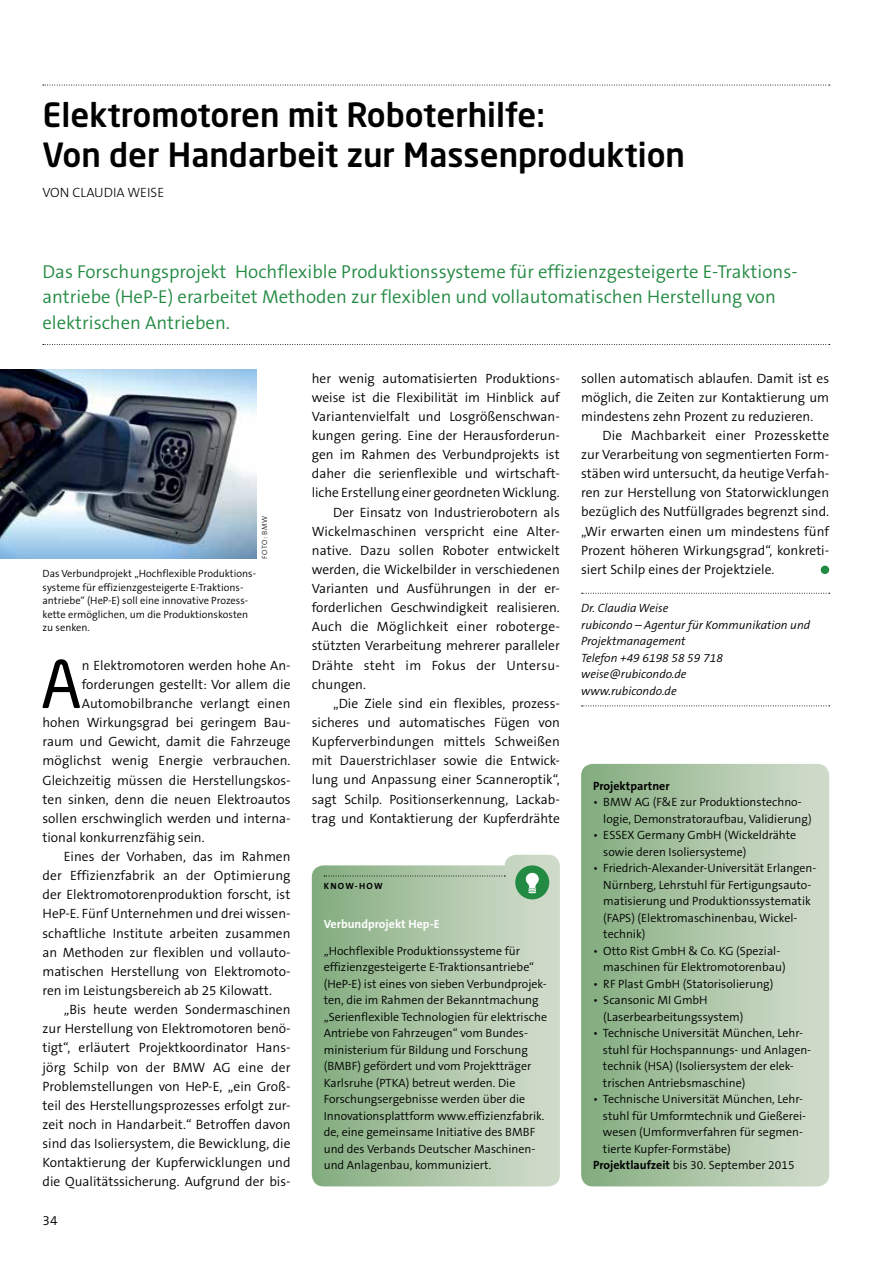
<style>
.page{position:relative;width:893px;height:1263px;background:#fff}
.page>*{position:absolute;margin:0;border:0;box-sizing:border-box;transform-origin:0 0}
.t1{font:64.95px "Neo Sans Std";color:#000}
.t2{font:500 33px/39.6px "Neo Sans Std";color:#000}
.t3{font:300 18.75px/25.5px "The Sans B4";color:#238a43}
.t4{font:300 13.5px/19.2px "The Sans B4";color:#000;text-align:justify}
.t5{font:300 13.5px "The Sans B4";letter-spacing:.02em;color:#000}
.t6{font:300 13.5px "The Sans B3";color:#000}
.t7{font:300 12px/16.5px "The Sans B4";color:#000}
.t8{font:italic 300 12px/16.5px "The Sans B4";color:#000}
.t9{font:700 12px "The Sans B7";color:#fff}
.t10{font:700 12px "The Sans B7";color:#000}
.t11{font:300 10.5px/13.5px "The Sans B4";color:#000}
.t12{font:700 9px "The Sans B7";color:#000}
.t13{font:300 7.5px "The Sans B3";color:#000}
.s1{font-family:"The Sans B7";font-weight:700}
</style>
<div class="page">
<svg style="left:43px;top:85px;width:787px;height:1px"></svg>
<svg style="left:43px;top:344px;width:787px;height:1px"></svg>
<svg style="left:312px;top:855px;width:248px;height:331px;background:#aec6a9"></svg>
<svg style="left:324px;top:876px;width:181px;height:1px"></svg>
<div style="left:515px;top:865px;width:34px;height:34px;background:#238a43;border-radius:50%"></div>
<svg style="left:526px;top:873px;width:13px;height:21px"></svg>
<svg style="left:581px;top:764px;width:248px;height:422px;background:#acc5a7"></svg>
<div style="left:821px;top:566px;width:8px;height:8px;background:#238a43;border-radius:50%"></div>
<svg style="left:581px;top:593px;width:249px;height:1px"></svg>
<svg style="left:581px;top:705px;width:249px;height:1px"></svg>
<img style="left:0;top:370px;width:256px;height:189px">
<h2 class="t2" style="left:43px;top:95px;width:644px">Elektromotoren mit Roboterhilfe:<br>Von der Handarbeit zur Massenproduktion</h2>
<p class="t6" style="left:43px;top:185px;width:39px">VON CLAUDIA</p>
<p class="t6" style="left:127px;top:185px;width:20px">WEISE</p>
<h3 class="t3" style="left:43px;top:259px;width:756px">Das Forschungsprojekt Hochflexible Produktionssysteme für effizienzgesteigerte E-Traktions&shy;antriebe (HeP-E) erarbeitet Methoden zur flexiblen und vollautomatischen Herstellung von elektrischen Antrieben.</h3>
<p class="t13" style="left:261px;top:559px;width:45px;rotate:-90deg">FOTO: B MW</p>
<p class="t11" style="left:43px;top:567px;width:215px">Das Verbundprojekt „Hochflexible Produktions&shy;systeme für effizienzgesteigerte E-Traktions&shy;antriebe“ (HeP-E) soll eine innovative Prozess&shy;kette ermöglichen, um die Produktionskosten zu senken.</p>
<h1 class="t1" style="left:41px;top:644px;width:43px">A</h1>
<p class="t4" style="left:82px;top:656px;width:210px">n Elektromotoren werden hohe An-</p>
<p class="t4" style="left:82px;top:675px;width:210px">forderungen gestellt: Vor allem die</p>
<p class="t4" style="left:82px;top:694px;width:210px">Automobilbranche verlangt einen</p>
<p class="t4" style="left:43px;top:713px;width:250px">hohen Wirkungsgrad bei geringem Bau-</p>
<p class="t4" style="left:43px;top:733px;width:250px">raum und Gewicht, damit die Fahrzeuge</p>
<p class="t4" style="left:43px;top:752px;width:250px">möglichst wenig Energie verbrauchen.</p>
<p class="t4" style="left:43px;top:771px;width:250px">Gleichzeitig müssen die Herstellungskos-</p>
<p class="t4" style="left:43px;top:790px;width:250px">ten sinken, denn die neuen Elektroautos</p>
<p class="t4" style="left:43px;top:809px;width:250px">sollen erschwinglich werden und interna-</p>
<p class="t4" style="left:43px;top:828px;width:164px">tional konkurrenzfähig sein.</p>
<p class="t4" style="left:64px;top:847px;width:228px">Eines der Vorhaben, das im Rahmen</p>
<p class="t4" style="left:43px;top:866px;width:250px">der Effizienzfabrik an der Optimierung</p>
<p class="t4" style="left:43px;top:886px;width:249px">der Elektromotorenproduktion forscht, ist</p>
<p class="t4" style="left:43px;top:905px;width:250px">HeP-E. Fünf Unternehmen und drei wissen-</p>
<p class="t4" style="left:43px;top:924px;width:250px">schaftliche Institute arbeiten zusammen</p>
<p class="t4" style="left:43px;top:943px;width:250px">an Methoden zur flexiblen und vollauto-</p>
<p class="t4" style="left:43px;top:962px;width:250px">matischen Herstellung von Elektromoto-</p>
<p class="t4" style="left:43px;top:981px;width:231px">ren im Leistungsbereich ab 25 Kilowatt.</p>
<p class="t4" style="left:64px;top:1000px;width:228px">„Bis heute werden Sondermaschinen</p>
<p class="t4" style="left:43px;top:1020px;width:250px">zur Herstellung von Elektromotoren benö-</p>
<p class="t4" style="left:43px;top:1039px;width:250px">tigt“, erläutert Projektkoordinator Hans-</p>
<p class="t4" style="left:43px;top:1058px;width:250px">jörg Schilp von der BMW AG eine der</p>
<p class="t4" style="left:43px;top:1077px;width:250px">Problemstellungen von HeP-E, „ein Groß-</p>
<p class="t4" style="left:43px;top:1096px;width:250px">teil des Herstellungsprozesses erfolgt zur-</p>
<p class="t4" style="left:43px;top:1115px;width:250px">zeit noch in Handarbeit.“ Betroffen davon</p>
<p class="t4" style="left:43px;top:1134px;width:250px">sind das Isoliersystem, die Bewicklung, die</p>
<p class="t4" style="left:43px;top:1153px;width:250px">Kontaktierung der Kupferwicklungen und</p>
<p class="t4" style="left:43px;top:1173px;width:250px">die Qualitätssicherung. Aufgrund der bis-</p>
<p class="t4" style="left:43px;top:1211px;width:16px">34</p>
<p class="t4" style="left:312px;top:369px;width:250px">her wenig automatisierten Produktions-</p>
<p class="t4" style="left:312px;top:388px;width:250px">weise ist die Flexibilität im Hinblick auf</p>
<p class="t4" style="left:312px;top:407px;width:250px">Variantenvielfalt und Losgrößenschwan-</p>
<p class="t4" style="left:312px;top:426px;width:250px">kungen gering. Eine der Herausforderun-</p>
<p class="t4" style="left:312px;top:445px;width:249px">gen im Rahmen des Verbundprojekts ist</p>
<p class="t4" style="left:312px;top:465px;width:250px">daher die serienflexible und wirtschaft-</p>
<p class="t4" style="left:312px;top:484px;width:250px">liche Erstellung einer geordneten Wicklung.</p>
<p class="t4" style="left:333px;top:503px;width:228px">Der Einsatz von Industrierobotern als</p>
<p class="t4" style="left:312px;top:522px;width:250px">Wickelmaschinen verspricht eine Alter-</p>
<p class="t4" style="left:312px;top:541px;width:249px">native. Dazu sollen Roboter entwickelt</p>
<p class="t4" style="left:312px;top:560px;width:250px">werden, die Wickelbilder in verschiedenen</p>
<p class="t4" style="left:312px;top:579px;width:250px">Varianten und Ausführungen in der er-</p>
<p class="t4" style="left:312px;top:598px;width:250px">forderlichen Geschwindigkeit realisieren.</p>
<p class="t5" style="left:312px;top:620px;width:250px">Auch die Möglichkeit einer roboterge-</p>
<p class="t4" style="left:312px;top:637px;width:250px">stützten Verarbeitung mehrerer paralleler</p>
<p class="t5" style="left:312px;top:658px;width:250px">Drähte steht im Fokus der Untersu-</p>
<p class="t4" style="left:312px;top:675px;width:56px">chungen.</p>
<p class="t4" style="left:333px;top:694px;width:228px">„Die Ziele sind ein flexibles, prozess-</p>
<p class="t4" style="left:312px;top:713px;width:250px">sicheres und automatisches Fügen von</p>
<p class="t4" style="left:312px;top:732px;width:250px">Kupferverbindungen mittels Schweißen</p>
<p class="t4" style="left:312px;top:752px;width:250px">mit Dauerstrichlaser sowie die Entwick-</p>
<p class="t4" style="left:312px;top:771px;width:250px">lung und Anpassung einer Scanneroptik“,</p>
<p class="t4" style="left:312px;top:790px;width:250px">sagt Schilp. Positionserkennung, Lackab-</p>
<p class="t4" style="left:312px;top:809px;width:250px">trag und Kontaktierung der Kupferdrähte</p>
<p class="t12" style="left:324px;top:881px;width:9px">know</p>
<p class="t12" style="left:355px;top:881px;width:13px">-how</p>
<p class="t9" style="left:324px;top:917px;width:117px">Verbundprojekt Hep-E</p>
<p class="t7" style="left:324px;top:943px;width:225px">„Hochflexible Produktionssysteme für effizienzgesteigerte E-Traktionsantriebe“ (HeP-E) ist eines von sieben Verbundprojek&shy;ten, die im Rahmen der Bekanntmachung „Serienflexible Technologien für elektrische Antriebe von Fahrzeugen“ vom Bundes&shy;ministerium für Bildung und Forschung (BMBF) gefördert und vom Projektträger Karlsruhe (PTKA) betreut werden. Die Forschungsergebnisse werden über die Innovationsplattform www.effizienzfabrik. de, eine gemeinsame Initiative des BMBF und des Verbands Deutscher Maschinen&shy;und Anlagenbau, kommuniziert.</p>
<p class="t4" style="left:581px;top:369px;width:250px">sollen automatisch ablaufen. Damit ist es möglich, die Zeiten zur Kontaktierung um mindestens zehn Prozent zu reduzieren.</p>
<p class="t4" style="left:581px;top:426px;width:250px;text-indent:21px">Die Machbarkeit einer Prozesskette zur Verarbeitung von segmentierten Form&shy;stäben wird untersucht, da heutige Verfah&shy;ren zur Herstellung von Statorwicklungen bezüglich des Nutfüllgrades begrenzt sind. „Wir erwarten einen um mindestens fünf Prozent höheren Wirkungsgrad“, konkreti&shy;siert Schilp eines der Projektziele.</p>
<p class="t8" style="left:581px;top:600px;width:231px">Dr. Claudia Weise<br>rubicondo – Agentur für Kommunikation und<br>Projektmanagement<br>Telefon +49 6198 58 59 718 weise@rubicondo.de<br>www.rubicondo.de</p>
<p class="t10" style="left:593px;top:779px;width:78px">Projektpartner</p>
<p class="t7" style="left:603px;top:794px;width:210px;text-indent:-10px">• BMW AG (F&amp;E zur Produktionstechno&shy;logie, Demonstratoraufbau, Validierung)</p>
<p class="t7" style="left:603px;top:827px;width:194px;text-indent:-10px">• ESSEX Germany GmbH (Wickeldrähte sowie deren Isoliersysteme)</p>
<p class="t7" style="left:603px;top:860px;width:215px;text-indent:-10px">• Friedrich-Alexander-Universität Erlangen-Nürnberg, Lehrstuhl für Fertigungsauto&shy;matisierung und Produktionssystematik (FAPS) (Elektromaschinenbau, Wickel&shy;technik)</p>
<p class="t7" style="left:603px;top:943px;width:184px;text-indent:-10px">• Otto Rist GmbH &amp; Co. KG (Spezial&shy;maschinen für Elektromotorenbau)</p>
<p class="t7" style="left:593px;top:976px;width:182px">• RF Plast GmbH (Statorisolierung)</p>
<p class="t7" style="left:603px;top:992px;width:142px;text-indent:-10px">• Scansonic MI GmbH (Laserbearbeitungssystem)</p>
<p class="t7" style="left:603px;top:1025px;width:210px;text-indent:-10px">• Technische Universität München, Lehr&shy;stuhl für Hochspannungs- und Anlagen&shy;technik (HSA) (Isoliersystem der elek&shy;trischen Antriebsmaschine)</p>
<p class="t7" style="left:593px;top:1091px;width:212px">• Technische Universität München, Lehr-</p>
<p class="t7" style="left:603px;top:1108px;width:205px">stuhl für Umformtechnik und Gießerei-</p>
<p class="t7" style="left:603px;top:1124px;width:202px">wesen (Umformverfahren für segmen-</p>
<p class="t7" style="left:603px;top:1141px;width:129px">tierte Kupfer-Formstäbe)</p>
<p class="t7" style="left:593px;top:1157px;width:203px"><span class="s1">Projektlaufzeit</span> bis 30. September 2015</p>
</div>
